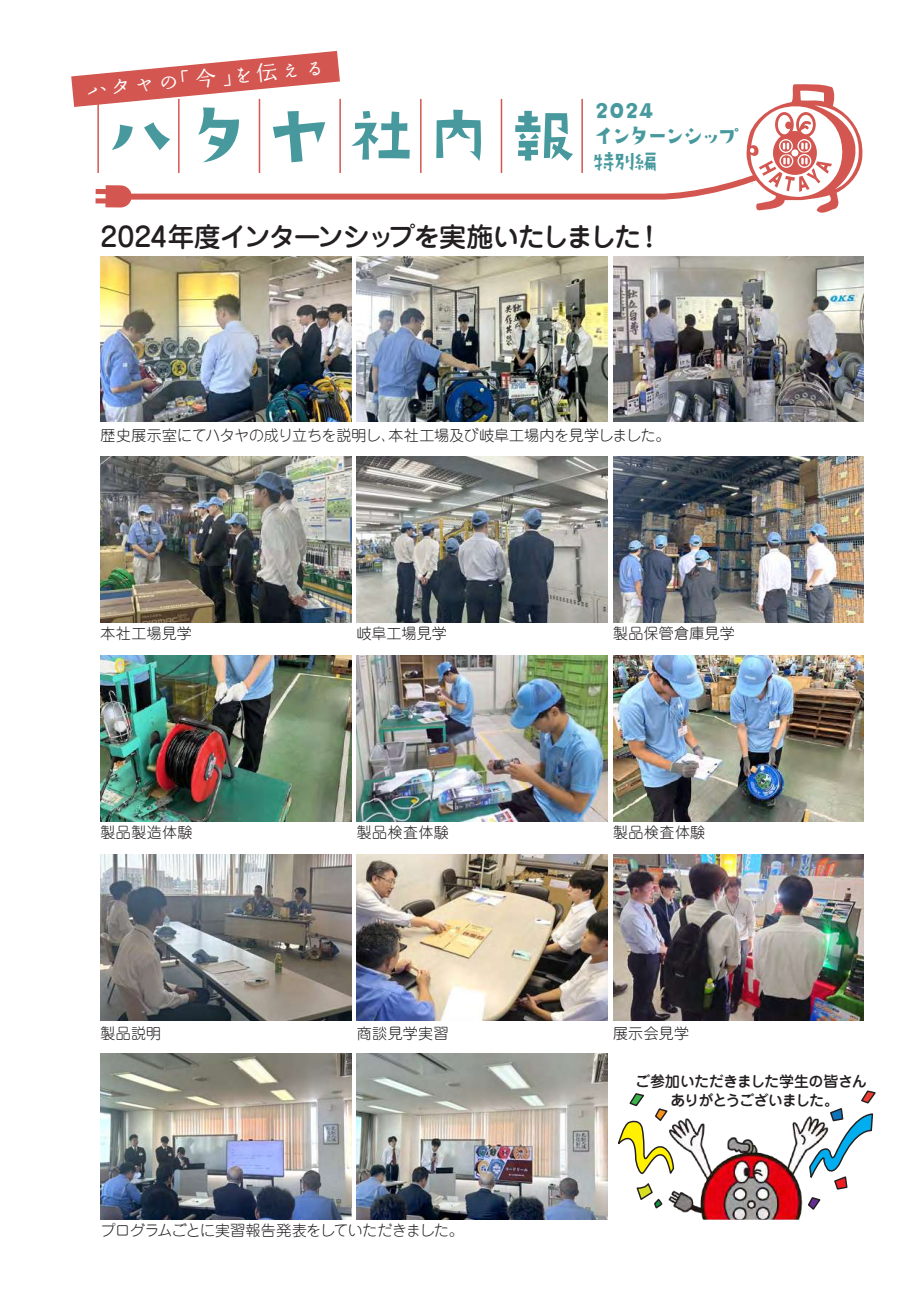
<style>
.page{position:relative;width:919px;height:1289px;background:#fff}
.page>*{position:absolute;margin:0;border:0;box-sizing:border-box;transform-origin:0 0}
.t1{font:74.7px "AB kirigirisu";color:#47999e}
.t2{font:500 27px "Jun 34 Pro";letter-spacing:-.065em;color:#231f20}
.t3{font:24.6px/25.5px "AB kirigirisu";letter-spacing:-.25em;color:#47999e}
.t4{font:21px "Kinuta Marumin Old Std N R";color:#fff}
.t5{font:300 15px "Jun 101 Pro";letter-spacing:.005em;color:#231f20}
.t6{font:300 15px "Jun 101 Pro";letter-spacing:-.015em;color:#231f20}
.t7{font:500 15px/19.5px "Jun 34 Pro";letter-spacing:-.05em;color:#231f20;text-align:center}
.t8{font:300 15px "Jun 101 Pro";letter-spacing:-.035em;color:#231f20}
.s1{font-size:68.85px}
</style>
<div class="page">
<svg style="left:618px;top:1093px;width:50px;height:116px"></svg>
<svg style="left:830px;top:1090px;width:46px;height:100px"></svg>
<svg style="left:71px;top:51px;width:793px;height:371px"></svg>
<img style="left:356px;top:256px;width:251px;height:166px">
<img style="left:101px;top:256px;width:250px;height:166px">
<img style="left:101px;top:457px;width:250px;height:165px">
<img style="left:101px;top:655px;width:250px;height:166px">
<img style="left:356px;top:655px;width:251px;height:166px">
<img style="left:613px;top:655px;width:250px;height:166px">
<img style="left:101px;top:854px;width:250px;height:166px">
<img style="left:357px;top:854px;width:250px;height:166px">
<img style="left:613px;top:854px;width:250px;height:166px">
<img style="left:613px;top:256px;width:250px;height:166px">
<img style="left:356px;top:457px;width:251px;height:165px">
<img style="left:613px;top:457px;width:250px;height:165px">
<img style="left:101px;top:1053px;width:250px;height:166px">
<img style="left:357px;top:1053px;width:250px;height:166px">
<img style="left:663px;top:1113px;width:173px;height:106px">
<h3 class="t4" style="left:86px;top:77px;width:241px;rotate:-5deg">ハタヤの「今」を伝える</h3>
<h1 class="t1" style="left:103px;top:99px;width:475px">ハタヤ<span class="s1">社内報</span></h1>
<h3 class="t3" style="left:592px;top:99px;width:150px">2024<br>インターンシップ特別編</h3>
<h2 class="t2" style="left:101px;top:216px;width:563px">2024年度インターンシップを実施いたしました！</h2>
<p class="t6" style="left:101px;top:423px;width:571px">歴史展示室にてハタヤの成り立ちを説明し、本社工場及び岐阜工場内を見学しました。</p>
<p class="t5" style="left:101px;top:621px;width:93px">本社工場見学</p>
<p class="t5" style="left:356px;top:621px;width:92px">岐阜工場見学</p>
<p class="t5" style="left:613px;top:621px;width:123px">製品保管倉庫見学</p>
<p class="t5" style="left:101px;top:820px;width:93px">製品製造体験</p>
<p class="t5" style="left:356px;top:820px;width:94px">製品検査体験</p>
<p class="t5" style="left:613px;top:820px;width:94px">製品検査体験</p>
<p class="t5" style="left:101px;top:1020px;width:62px">製品説明</p>
<p class="t5" style="left:356px;top:1020px;width:93px">商談見学実習</p>
<p class="t5" style="left:613px;top:1020px;width:77px">展示会見学</p>
<p class="t7" style="left:635px;top:1069px;width:233px">ご参加いただきました学生の皆さんありがとうございました。</p>
<p class="t8" style="left:101px;top:1218px;width:365px">プログラムごとに実習報告発表をしていただきました。</p>
</div>
